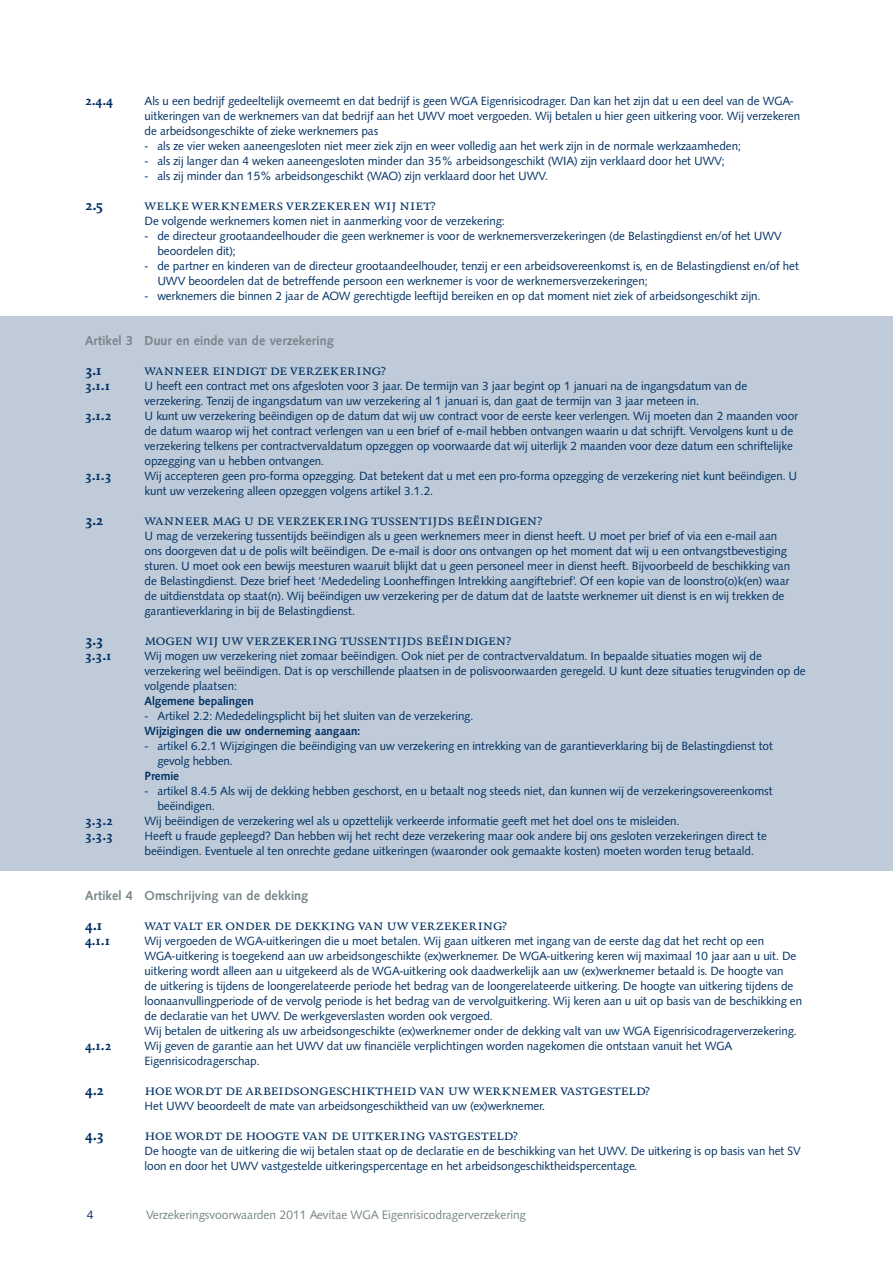
<style>
.page{position:relative;width:893px;height:1263px;background:#fff}
.page>*{position:absolute;margin:0;border:0;box-sizing:border-box;transform-origin:0 0}
.t1{font:15px "Quadraat Small Caps";letter-spacing:-.025em;color:#003063}
.t2{font:700 15px "Quadraat";color:#003063}
.t3{font:700 13.5px "Quadraat";color:#003063}
.t4{font:700 12.75px "Cg Symphony";letter-spacing:.01em;color:#778489}
.t5{font:12px "Cg Symphony";color:#778489}
.t6{font:12px "Cg Symphony";color:#003063}
.t7{font:11.7px/15px "Cg Symphony";color:#003063}
.t8{font:700 11.7px "Cg Symphony";color:#003063}
</style>
<div class="page">
<div style="left:0;top:316px;width:893px;height:555px;background:#bfcbd8"></div>
<p class="t3" style="left:85px;top:94px;width:29px">2.4.4</p>
<p class="t7" style="left:145px;top:93px;width:657px">Als u een bedrijf gedeeltelijk overneemt en dat bedrijf is geen WGA Eigenrisicodrager. Dan kan het zijn dat u een deel van de WGA&shy;uitkeringen van de werknemers van dat bedrijf aan het UWV moet vergoeden. Wij betalen u hier geen uitkering voor. Wij verzekeren de arbeidsongeschikte of zieke werknemers pas</p>
<p class="t7" style="left:145px;top:138px;width:598px">- als ze vier weken aaneengesloten niet meer ziek zijn en weer volledig aan het werk zijn in de normale werkzaamheden;</p>
<p class="t7" style="left:145px;top:153px;width:581px">- als zij langer dan 4 weken aaneengesloten minder dan 35% arbeidsongeschikt (WIA) zijn verklaard door het UWV;</p>
<p class="t7" style="left:145px;top:168px;width:405px">- als zij minder dan 15% arbeidsongeschikt (WAO) zijn verklaard door het UWV.</p>
<p class="t2" style="left:85px;top:198px;width:20px">2.5</p>
<p class="t1" style="left:145px;top:197px;width:293px">welke werknemers verzekeren wij niet?</p>
<p class="t7" style="left:145px;top:213px;width:362px">De volgende werknemers komen niet in aanmerking voor de verzekering:</p>
<p class="t7" style="left:157px;top:228px;width:626px;text-indent:-13px">- de directeur grootaandeelhouder die geen werknemer is voor de werknemersverzekeringen (de Belastingdienst en/of het UWV beoordelen dit);</p>
<p class="t7" style="left:157px;top:258px;width:643px;text-indent:-13px">- de partner en kinderen van de directeur grootaandeelhouder, tenzij er een arbeidsovereenkomst is, en de Belastingdienst en/of het<br>UWV beoordelen dat de betreffende persoon een werknemer is voor de werknemersverzekeringen;</p>
<p class="t7" style="left:145px;top:288px;width:617px">- werknemers die binnen 2 jaar de AOW gerechtigde leeftijd bereiken en op dat moment niet ziek of arbeidsongeschikt zijn.</p>
<p class="t4" style="left:85px;top:333px;width:250px">Artikel 3 Duur en einde van de verzekering</p>
<p class="t2" style="left:85px;top:363px;width:18px">3.1</p>
<p class="t1" style="left:145px;top:362px;width:243px">wanneer eindigt de verzekering?</p>
<p class="t3" style="left:85px;top:379px;width:26px">3.1.1</p>
<p class="t7" style="left:145px;top:378px;width:604px">U heeft een contract met ons afgesloten voor 3 jaar. De termijn van 3 jaar begint op 1 januari na de ingangsdatum van de verzekering. Tenzij de ingangsdatum van uw verzekering al 1 januari is, dan gaat de termijn van 3 jaar meteen in.</p>
<p class="t3" style="left:85px;top:409px;width:28px">3.1.2</p>
<p class="t7" style="left:145px;top:408px;width:655px">U kunt uw verzekering beëindigen op de datum dat wij uw contract voor de eerste keer verlengen. Wij moeten dan 2 maanden voor de datum waarop wij het contract verlengen van u een brief of e-mail hebben ontvangen waarin u dat schrijft. Vervolgens kunt u de verzekering telkens per contractvervaldatum opzeggen op voorwaarde dat wij uiterlijk 2 maanden voor deze datum een schriftelijke opzegging van u hebben ontvangen.</p>
<p class="t3" style="left:85px;top:469px;width:28px">3.1.3</p>
<p class="t7" style="left:145px;top:468px;width:654px">Wij accepteren geen pro-forma opzegging. Dat betekent dat u met een pro-forma opzegging de verzekering niet kunt beëindigen. U kunt uw verzekering alleen opzeggen volgens artikel 3.1.2.</p>
<p class="t2" style="left:85px;top:513px;width:20px">3.2</p>
<p class="t1" style="left:145px;top:512px;width:399px">wanneer mag u de verzekering tussentijds beëindigen?</p>
<p class="t7" style="left:145px;top:528px;width:647px">U mag de verzekering tussentijds beëindigen als u geen werknemers meer in dienst heeft. U moet per brief of via een e-mail aan ons doorgeven dat u de polis wilt beëindigen. De e-mail is door ons ontvangen op het moment dat wij u een ontvangstbevestiging sturen. U moet ook een bewijs meesturen waaruit blijkt dat u geen personeel meer in dienst heeft. Bijvoorbeeld de beschikking van de Belastingdienst. Deze brief heet ‘Mededeling Loonheffingen Intrekking aangiftebrief’. Of een kopie van de loonstro(o)k(en) waar de uitdienstdata op staat(n). Wij beëindigen uw verzekering per de datum dat de laatste werknemer uit dienst is en wij trekken de garantieverklaring in bij de Belastingdienst.</p>
<p class="t2" style="left:85px;top:633px;width:20px">3.3</p>
<p class="t1" style="left:145px;top:632px;width:368px">mogen wij uw verzekering tussentijds beëindigen?</p>
<p class="t3" style="left:85px;top:649px;width:28px">3.3.1</p>
<p class="t7" style="left:145px;top:648px;width:663px">Wij mogen uw verzekering niet zomaar beëindigen. Ook niet per de contractvervaldatum. In bepaalde situaties mogen wij de verzekering wel beëindigen. Dat is op verschillende plaatsen in de polisvoorwaarden geregeld. U kunt deze situaties terugvinden op de volgende plaatsen:</p>
<p class="t8" style="left:145px;top:694px;width:111px">Algemene bepalingen</p>
<p class="t7" style="left:145px;top:708px;width:330px">- Artikel 2.2: Mededelingsplicht bij het sluiten van de verzekering.</p>
<p class="t8" style="left:145px;top:724px;width:217px">Wijzigingen die uw onderneming aangaan:</p>
<p class="t7" style="left:157px;top:738px;width:617px;text-indent:-13px">- artikel 6.2.1 Wijzigingen die beëindiging van uw verzekering en intrekking van de garantieverklaring bij de Belastingdienst tot gevolg hebben.</p>
<p class="t8" style="left:145px;top:769px;width:36px">Premie</p>
<p class="t7" style="left:157px;top:783px;width:617px;text-indent:-13px">- artikel 8.4.5 Als wij de dekking hebben geschorst, en u betaalt nog steeds niet, dan kunnen wij de verzekeringsovereenkomst beëindigen.</p>
<p class="t3" style="left:85px;top:814px;width:29px">3.3.2</p>
<p class="t7" style="left:145px;top:813px;width:536px">Wij beëindigen de verzekering wel als u opzettelijk verkeerde informatie geeft met het doel ons te misleiden.</p>
<p class="t3" style="left:85px;top:829px;width:29px">3.3.3</p>
<p class="t7" style="left:145px;top:828px;width:624px">Heeft u fraude gepleegd? Dan hebben wij het recht deze verzekering maar ook andere bij ons gesloten verzekeringen direct te beëindigen. Eventuele al ten onrechte gedane uitkeringen (waaronder ook gemaakte kosten) moeten worden terug betaald.</p>
<p class="t4" style="left:85px;top:888px;width:225px">Artikel 4 Omschrijving van de dekking</p>
<p class="t2" style="left:85px;top:918px;width:19px">4.1</p>
<p class="t1" style="left:145px;top:917px;width:364px">wat valt er onder de dekking van uw verzekering?</p>
<p class="t3" style="left:85px;top:934px;width:26px">4.1.1</p>
<p class="t7" style="left:145px;top:933px;width:659px">Wij vergoeden de WGA-uitkeringen die u moet betalen. Wij gaan uitkeren met ingang van de eerste dag dat het recht op een WGA-uitkering is toegekend aan uw arbeidsongeschikte (ex)werknemer. De WGA-uitkering keren wij maximaal 10 jaar aan u uit. De uitkering wordt alleen aan u uitgekeerd als de WGA-uitkering ook daadwerkelijk aan uw (ex)werknemer betaald is. De hoogte van<br>de uitkering is tijdens de loongerelateerde periode het bedrag van de loongerelateerde uitkering. De hoogte van uitkering tijdens de loonaanvullingperiode of de vervolg periode is het bedrag van de vervolguitkering. Wij keren aan u uit op basis van de beschikking en de declaratie van het UWV. De werkgeverslasten worden ook vergoed.<br>Wij betalen de uitkering als uw arbeidsongeschikte (ex)werknemer onder de dekking valt van uw WGA Eigenrisicodragerverzekering.</p>
<p class="t3" style="left:85px;top:1039px;width:28px">4.1.2</p>
<p class="t7" style="left:145px;top:1038px;width:589px">Wij geven de garantie aan het UWV dat uw financiële verplichtingen worden nagekomen die ontstaan vanuit het WGA<br>Eigenrisicodragerschap.</p>
<p class="t2" style="left:85px;top:1083px;width:21px">4.2</p>
<p class="t1" style="left:145px;top:1082px;width:507px">hoe wordt de arbeidsongeschiktheid van uw werknemer vastgesteld?</p>
<p class="t7" style="left:145px;top:1098px;width:402px">Het UWV beoordeelt de mate van arbeidsongeschiktheid van uw (ex)werknemer.</p>
<p class="t2" style="left:85px;top:1128px;width:20px">4.3</p>
<p class="t1" style="left:145px;top:1128px;width:375px">hoe wordt de hoogte van de uitkering vastgesteld?</p>
<p class="t7" style="left:145px;top:1143px;width:658px">De hoogte van de uitkering die wij betalen staat op de declaratie en de beschikking van het UWV. De uitkering is op basis van het SV loon en door het UWV vastgestelde uitkeringspercentage en het arbeidsongeschiktheidspercentage.</p>
<p class="t6" style="left:87px;top:1207px;width:9px">4</p>
<p class="t5" style="left:146px;top:1207px;width:381px">Verzekeringsvoorwaarden 2011 Aevitae WGA Eigenrisicodragerverzekering</p>
</div>
